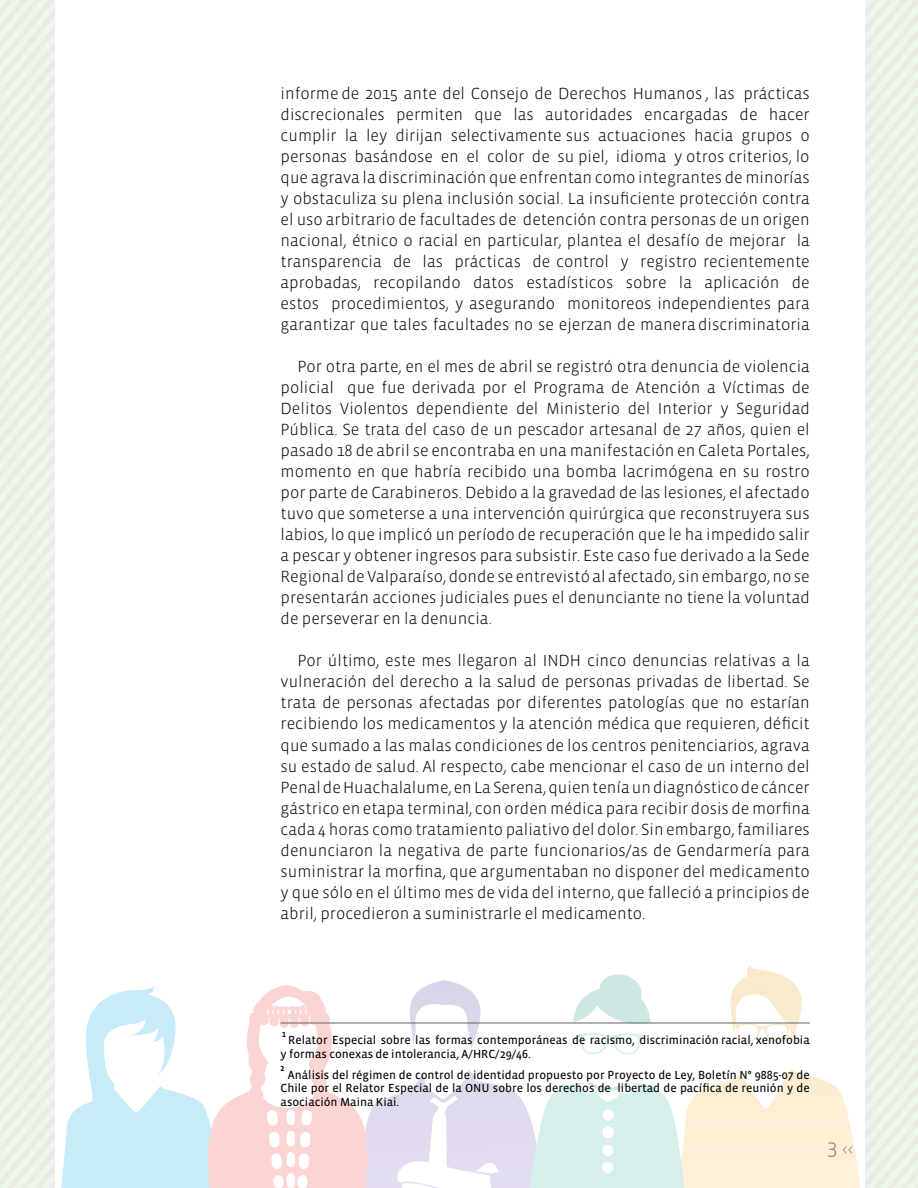
<style>
.page{position:relative;width:918px;height:1188px;background:#fff}
.page>*{position:absolute;margin:0;border:0;box-sizing:border-box;transform-origin:0 0}
.t1{font:300 16.5px/21px "Vista Sans";color:#000;text-align:justify}
.t2{font:300 15px "Vista Sans";color:#636466}
.t3{font:12px/13.5px "Vista Sans Reg";color:#000}
.t4{font:700 7.5px "Vista Sans Alt";color:#000}
.s1{font-size:21px}
</style>
<div class="page">
<img style="left:408px;top:980px;width:74px;height:69px">
<img style="left:372px;top:1070px;width:158px;height:118px">
<img style="left:402px;top:1182px;width:41px;height:6px">
<img style="left:469px;top:1170px;width:26px;height:6px">
<img style="left:684px;top:1079px;width:47px;height:109px">
<svg style="left:731px;top:968px;width:187px;height:220px"></svg>
<svg style="left:573px;top:974px;width:78px;height:81px"></svg>
<svg style="left:530px;top:1083px;width:154px;height:105px"></svg>
<svg style="left:61px;top:985px;width:311px;height:203px"></svg>
<hr style="left:281px;top:1023px;width:529px;height:1px;background:#636466">
<p class="t1" style="left:281px;top:84px;width:531px">informe de 2015 ante del Consejo de Derechos Humanos , las prácticas discrecionales permiten que las autoridades encargadas de hacer cumplir la ley dirijan selectivamente sus actuaciones hacia grupos o personas basándose en el color de su piel, idioma y otros criterios, lo que agrava la discriminación que enfrentan como integrantes de minorías y obstaculiza su plena inclusión social. La insuficiente protección contra el uso arbitrario de facultades de detención contra personas de un origen nacional, étnico o racial en particular, plantea el desafío de mejorar la transparencia de las prácticas de control y registro recientemente aprobadas, recopilando datos estadísticos sobre la aplicación de estos procedimientos, y asegurando monitoreos independientes para garantizar que tales facultades no se ejerzan de manera discriminatoria</p>
<p class="t1" style="left:281px;top:357px;width:531px;text-indent:17px">Por otra parte, en el mes de abril se registró otra denuncia de violencia policial que fue derivada por el Programa de Atención a Víctimas de Delitos Violentos dependiente del Ministerio del Interior y Seguridad Pública. Se trata del caso de un pescador artesanal de 27 años, quien el pasado 18 de abril se encontraba en una manifestación en Caleta Portales, momento en que habría recibido una bomba lacrimógena en su rostro por parte de Carabineros. Debido a la gravedad de las lesiones, el afectado tuvo que someterse a una intervención quirúrgica que reconstruyera sus labios, lo que implicó un período de recuperación que le ha impedido salir a pescar y obtener ingresos para subsistir. Este caso fue derivado a la Sede Regional de Valparaíso, donde se entrevistó al afectado, sin embargo, no se presentarán acciones judiciales pues el denunciante no tiene la voluntad de perseverar en la denuncia.</p>
<p class="t1" style="left:281px;top:651px;width:531px;text-indent:17px">Por último, este mes llegaron al INDH cinco denuncias relativas a la vulneración del derecho a la salud de personas privadas de libertad. Se trata de personas afectadas por diferentes patologías que no estarían recibiendo los medicamentos y la atención médica que requieren, déficit que sumado a las malas condiciones de los centros penitenciarios, agrava su estado de salud. Al respecto, cabe mencionar el caso de un interno del Penal de Huachalalume, en La Serena, quien tenía un diagnóstico de cáncer gástrico en etapa terminal, con orden médica para recibir dosis de morfina cada 4 horas como tratamiento paliativo del dolor. Sin embargo, familiares denunciaron la negativa de parte funcionarios/as de Gendarmería para suministrar la morfina, que argumentaban no disponer del medicamento y que sólo en el último mes de vida del interno, que falleció a principios de abril, procedieron a suministrarle el medicamento.</p>
<p class="t4" style="left:282px;top:1031px;width:5px">1</p>
<p class="t3" style="left:281px;top:1034px;width:531px;text-indent:8px">Relator Especial sobre las formas contemporáneas de racismo, discriminación racial, xenofobia y formas conexas de intolerancia, A/HRC/29/46.</p>
<p class="t4" style="left:281px;top:1065px;width:5px">2</p>
<p class="t3" style="left:281px;top:1068px;width:531px;text-align:justify;text-indent:7px">Análisis del régimen de control de identidad propuesto por Proyecto de Ley, Boletín N° 9885-07 de Chile por el Relator Especial de la ONU sobre los derechos de libertad de pacífica de reunión y de asociación Maina Kiai.</p>
<p class="t2" style="left:827px;top:1141px;width:28px"><span class="s1">3</span> &lt;&lt;</p>
</div>
